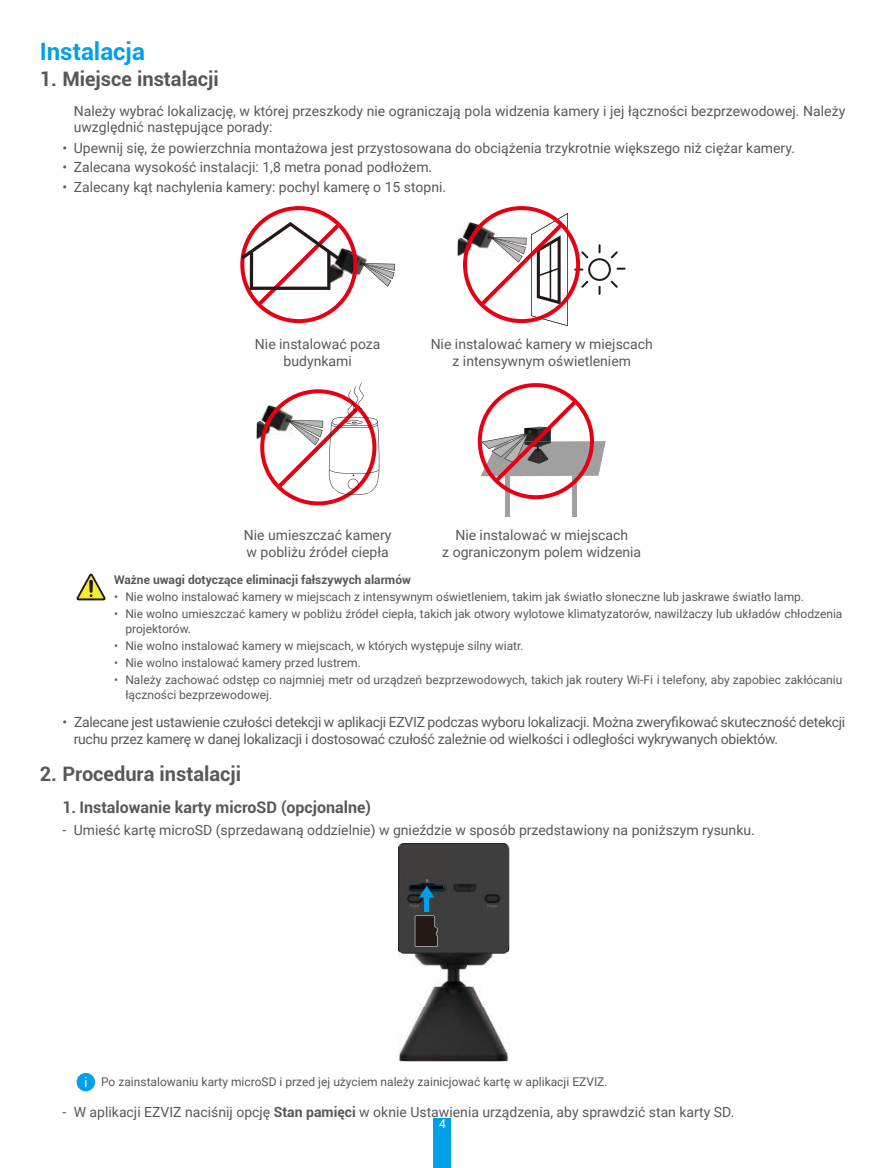
<style>
.page{position:relative;width:885px;height:1168px;background:#fff}
.page>*{position:absolute;margin:0;border:0;box-sizing:border-box;transform-origin:0 0}
.t1{font:700 24px "Roboto";color:#00a1e9}
.t2{font:700 20px "Roboto";color:#595857}
.t3{font:700 16px "Roboto";color:#595857}
.t4{font:14px/16.8px "Roboto";color:#595857;text-align:center}
.t5{font:14px/16.8px "Roboto";letter-spacing:-.02em;color:#595857}
.t6{font:12px/14.4px "Roboto";color:#595857}
.t7{font:700 12px "Roboto";color:#595857}
.t8{font:12px "Roboto";color:#fff}
.s1{font-weight:700}
</style>
<div class="page">
<div style="left:434px;top:1118px;width:17px;height:50px;background:#00a1e9"></div>
<svg style="left:240px;top:206px;width:155px;height:117px"></svg>
<img style="left:458px;top:234px;width:5px;height:22px">
<svg style="left:463px;top:206px;width:162px;height:120px"></svg>
<img style="left:256px;top:421px;width:4px;height:18px">
<svg style="left:260px;top:383px;width:119px;height:122px"></svg>
<hr style="left:505px;top:476px;width:4px;height:40px;background:#a0a0a1">
<div style="left:572px;top:476px;width:5px;height:40px;background:#a0a0a1"></div>
<svg style="left:477px;top:383px;width:128px;height:116px"></svg>
<svg style="left:77px;top:574px;width:28px;height:26px"></svg>
<img style="left:398px;top:844px;width:111px;height:217px">
<hr style="left:411px;top:886px;width:31px;height:2px;background:#070608">
<div style="left:424px;top:897px;width:5px;height:15px;background:#00a1e9"></div>
<svg style="left:419px;top:886px;width:15px;height:11px"></svg>
<svg style="left:415px;top:915px;width:22px;height:32px"></svg>
<div style="left:77px;top:1073px;width:18px;height:18px;background:#00a1e9;border-radius:50%"></div>
<h1 class="t1" style="left:40px;top:35px;width:107px">Instalacja</h1>
<h2 class="t2" style="left:40px;top:64px;width:180px">1. Miejsce instalacji</h2>
<p class="t4" style="left:74px;top:102px;width:773px;line-height:16px;text-align:left">Należy wybrać lokalizację, w której przeszkody nie ograniczają pola widzenia kamery i jej łączności bezprzewodowej. Należy uwzględnić następujące porady:</p>
<p class="t4" style="left:62px;top:139px;width:734px">• Upewnij się, że powierzchnia montażowa jest przystosowana do obciążenia trzykrotnie większego niż ciężar kamery.</p>
<p class="t4" style="left:62px;top:158px;width:371px">• Zalecana wysokość instalacji: 1,8 metra ponad podłożem.</p>
<p class="t4" style="left:62px;top:178px;width:385px">• Zalecany kąt nachylenia kamery: pochyl kamerę o 15 stopni.</p>
<p class="t4" style="left:255px;top:335px;width:127px">Nie instalować poza budynkami</p>
<p class="t4" style="left:430px;top:335px;width:224px">Nie instalować kamery w miejscach z intensywnym oświetleniem</p>
<p class="t4" style="left:244px;top:526px;width:149px;text-align:left">Nie umieszczać kamery w pobliżu źródeł ciepła</p>
<p class="t4" style="left:442px;top:526px;width:200px">Nie instalować w miejscach<br>z ograniczonym polem widzenia</p>
<p class="t7" style="left:114px;top:571px;width:298px">Ważne uwagi dotyczące eliminacji fałszywych alarmów</p>
<p class="t6" style="left:114px;top:589px;width:691px">• Nie wolno instalować kamery w miejscach z intensywnym oświetleniem, takim jak światło słoneczne lub jaskrawe światło lamp.</p>
<p class="t6" style="left:125px;top:606px;width:718px;text-indent:-11px">• Nie wolno umieszczać kamery w pobliżu źródeł ciepła, takich jak otwory wylotowe klimatyzatorów, nawilżaczy lub układów chłodzenia projektorów.</p>
<p class="t6" style="left:114px;top:638px;width:411px">• Nie wolno instalować kamery w miejscach, w których występuje silny wiatr.</p>
<p class="t6" style="left:114px;top:655px;width:248px">• Nie wolno instalować kamery przed lustrem.</p>
<p class="t6" style="left:125px;top:672px;width:718px;text-indent:-11px">• Należy zachować odstęp co najmniej metr od urządzeń bezprzewodowych, takich jak routery Wi-Fi i telefony, aby zapobiec zakłócaniu łączności bezprzewodowej.</p>
<p class="t5" style="left:74px;top:713px;width:773px;text-indent:-11px">• Zalecane jest ustawienie czułości detekcji w aplikacji EZVIZ podczas wyboru lokalizacji. Można zweryfikować skuteczność detekcji ruchu przez kamerę w danej lokalizacji i dostosować czułość zależnie od wielkości i odległości wykrywanych obiektów.</p>
<h2 class="t2" style="left:40px;top:760px;width:203px">2. Procedura instalacji</h2>
<p class="t3" style="left:62px;top:796px;width:310px">1. Instalowanie karty microSD (opcjonalne)</p>
<p class="t4" style="left:62px;top:821px;width:693px">- Umieść kartę microSD (sprzedawaną oddzielnie) w gnieździe w sposób przedstawiony na poniższym rysunku.</p>
<p class="t6" style="left:101px;top:1074px;width:508px">Po zainstalowaniu karty microSD i przed jej użyciem należy zainicjować kartę w aplikacji EZVIZ.</p>
<p class="t4" style="left:62px;top:1103px;width:673px">- W aplikacji EZVIZ naciśnij opcję <span class="s1">Stan pamięci</span> w oknie Ustawienia urządzenia, aby sprawdzić stan karty SD.</p>
<p class="t8" style="left:439px;top:1116px;width:8px">4</p>
</div>
